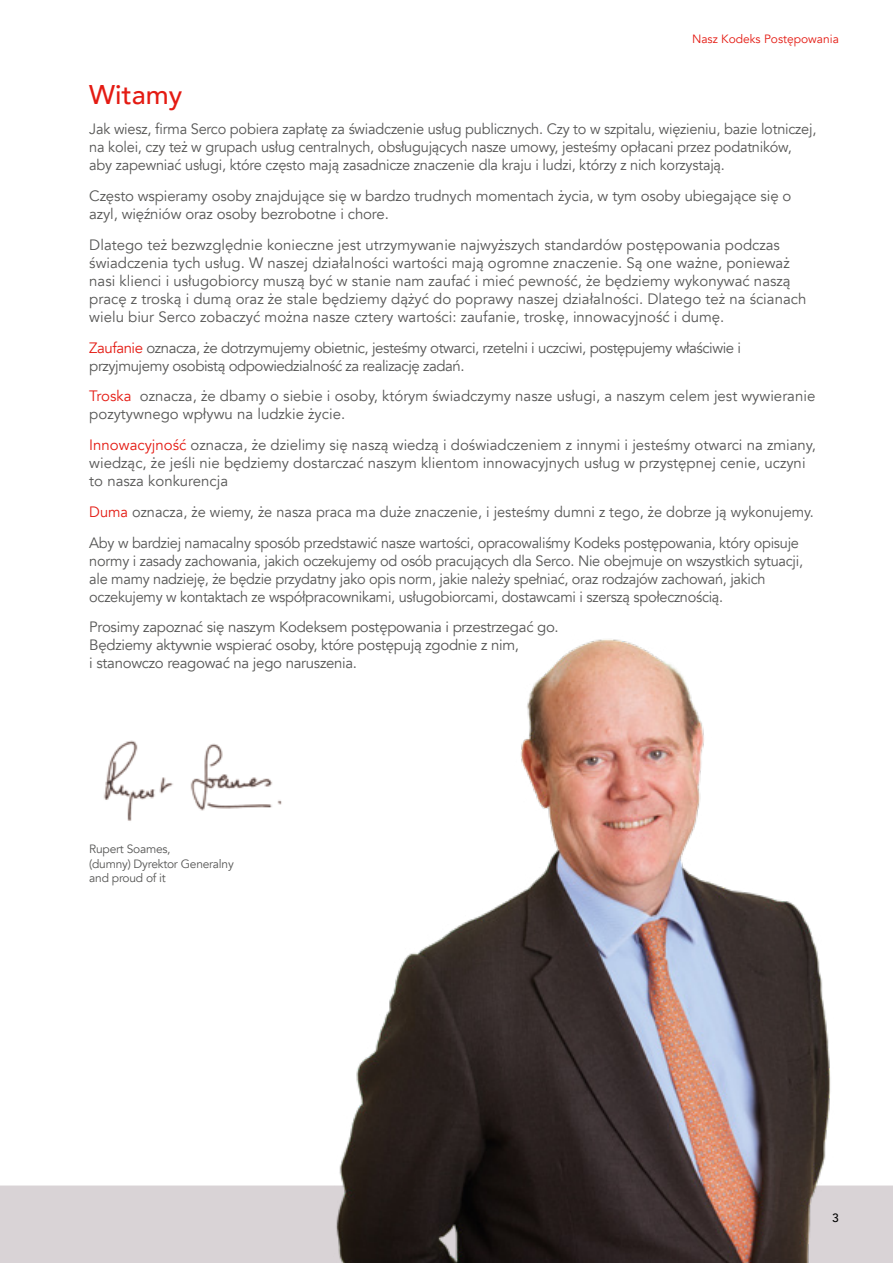
<style>
.page{position:relative;width:893px;height:1263px;background:#fff}
.page>*{position:absolute;margin:0;border:0;box-sizing:border-box;transform-origin:0 0}
.t1{font:500 27px "Avenir";color:#e41b13}
.t2{font:15px/18px "Avenir";letter-spacing:-.015em;color:#575756}
.t3{font:12px/14.4px "Avenir";letter-spacing:-.02em;color:#575756}
.t4{font:12px "Avenir";color:#e41b13}
.t5{font:500 12px "Avenir";color:#000}
.s1{color:#e41b13}
</style>
<div class="page">
<div style="left:0;top:1185px;width:893px;height:78px;background:#d9d3d6"></div>
<img style="left:333px;top:639px;width:515px;height:624px">
<img style="left:103px;top:740px;width:179px;height:81px">
<p class="t4" style="left:692px;top:32px;width:148px">Nasz Kodeks Postępowania</p>
<h1 class="t1" style="left:89px;top:71px;width:94px">Witamy</h1>
<p class="t2" style="left:89px;top:120px;width:729px">Jak wiesz, firma Serco pobiera zapłatę za świadczenie usług publicznych. Czy to w szpitalu, więzieniu, bazie lotniczej, na kolei, czy też w grupach usług centralnych, obsługujących nasze umowy, jesteśmy opłacani przez podatników, aby zapewniać usługi, które często mają zasadnicze znaczenie dla kraju i ludzi, którzy z nich korzystają.</p>
<p class="t2" style="left:89px;top:187px;width:704px">Często wspieramy osoby znajdujące się w bardzo trudnych momentach życia, w tym osoby ubiegające się o azyl, więźniów oraz osoby bezrobotne i chore.</p>
<p class="t2" style="left:89px;top:236px;width:719px">Dlatego też bezwzględnie konieczne jest utrzymywanie najwyższych standardów postępowania podczas świadczenia tych usług. W naszej działalności wartości mają ogromne znaczenie. Są one ważne, ponieważ nasi klienci i usługobiorcy muszą być w stanie nam zaufać i mieć pewność, że będziemy wykonywać naszą pracę z troską i dumą oraz że stale będziemy dążyć do poprawy naszej działalności. Dlatego też na ścianach wielu biur Serco zobaczyć można nasze cztery wartości: zaufanie, troskę, innowacyjność i dumę.</p>
<p class="t2" style="left:89px;top:339px;width:653px"><span class="s1">Zaufanie</span> oznacza, że dotrzymujemy obietnic, jesteśmy otwarci, rzetelni i uczciwi, postępujemy właściwie i przyjmujemy osobistą odpowiedzialność za realizację zadań.</p>
<p class="t2" style="left:89px;top:387px;width:728px"><span class="s1">Troska</span> oznacza, że dbamy o siebie i osoby, którym świadczymy nasze usługi, a naszym celem jest wywieranie pozytywnego wpływu na ludzkie życie.</p>
<p class="t2" style="left:89px;top:436px;width:728px"><span class="s1">Innowacyjność</span> oznacza, że dzielimy się naszą wiedzą i doświadczeniem z innymi i jesteśmy otwarci na zmiany, wiedząc, że jeśli nie będziemy dostarczać naszym klientom innowacyjnych usług w przystępnej cenie, uczyni to nasza konkurencja</p>
<p class="t2" style="left:89px;top:497px;width:726px;line-height:30.8px"><span class="s1">Duma</span> oznacza, że wiemy, że nasza praca ma duże znaczenie, i jesteśmy dumni z tego, że dobrze ją wykonujemy.<br>Aby w bardziej namacalny sposób przedstawić nasze wartości, opracowaliśmy Kodeks postępowania, który opisuje</p>
<p class="t2" style="left:89px;top:552px;width:715px">normy i zasady zachowania, jakich oczekujemy od osób pracujących dla Serco. Nie obejmuje on wszystkich sytuacji, ale mamy nadzieję, że będzie przydatny jako opis norm, jakie należy spełniać, oraz rodzajów zachowań, jakich oczekujemy w kontaktach ze współpracownikami, usługobiorcami, dostawcami i szerszą społecznością.</p>
<p class="t2" style="left:89px;top:618px;width:471px">Prosimy zapoznać się naszym Kodeksem postępowania i przestrzegać go.<br>Będziemy aktywnie wspierać osoby, które postępują zgodnie z nim,<br>i stanowczo reagować na jego naruszenia.</p>
<p class="t3" style="left:89px;top:842px;width:146px">Rupert Soames,<br>(dumny) Dyrektor Generalny and proud of it</p>
<p class="t5" style="left:832px;top:1207px;width:8px">3</p>
</div>
